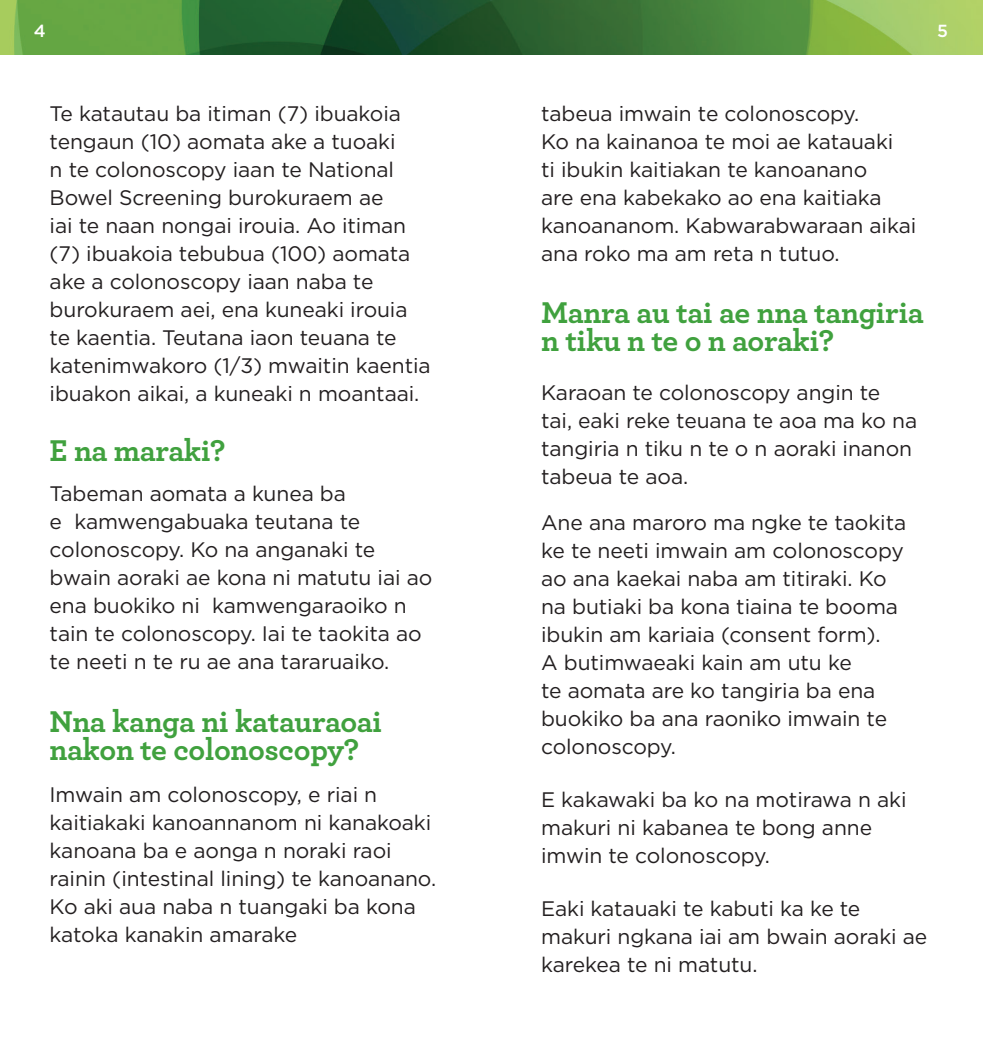
<style>
.page{position:relative;width:983px;height:1042px;background:#fff}
.page>*{position:absolute;margin:0;border:0;box-sizing:border-box;transform-origin:0 0}
.TTS_Subhead_L1{font:700 31.5px/28px "Archer";letter-spacing:-.015em;color:#40a13e}
.TTS_Body_text{font:21px/28px "Gotham";letter-spacing:-.005em;color:#231f20}
.t1{font:500 17.5px "Gotham";color:#fff}
</style>
<div class="page">
<img style="left:0;top:0;width:982px;height:55px">
<p class="t1" style="left:34px;top:19px;width:13px">4</p>
<p class="t1" style="left:937px;top:19px;width:12px">5</p>
<p class="TTS_Body_text" style="left:50px;top:99px;width:382px">Te katautau ba itiman (7) ibuakoia tengaun (10) aomata ake a tuoaki<br>n te colonoscopy iaan te National Bowel Screening burokuraem ae<br>iai te naan nongai irouia. Ao itiman (7) ibuakoia tebubua (100) aomata ake a colonoscopy iaan naba te burokuraem aei, ena kuneaki irouia te kaentia. Teutana iaon teuana te katenimwakoro (1/3) mwaitin kaentia ibuakon aikai, a kuneaki n moantaai.</p>
<p class="TTS_Subhead_L1" style="left:50px;top:434px;width:177px">E na maraki?</p>
<p class="TTS_Body_text" style="left:50px;top:479px;width:384px">Tabeman aomata a kunea ba<br>e kamwengabuaka teutana te colonoscopy. Ko na anganaki te bwain aoraki ae kona ni matutu iai ao ena buokiko ni kamwengaraoiko n tain te colonoscopy. Iai te taokita ao te neeti n te ru ae ana tararuaiko.</p>
<p class="TTS_Subhead_L1" style="left:50px;top:705px;width:334px">Nna kanga ni katauraoai nakon te colonoscopy?</p>
<p class="TTS_Body_text" style="left:50px;top:780px;width:388px">Imwain am colonoscopy, e riai n kaitiakaki kanoannanom ni kanakoaki kanoana ba e aonga n noraki raoi rainin (intestinal lining) te kanoanano.<br>Ko aki aua naba n tuangaki ba kona katoka kanakin amarake</p>
<p class="TTS_Body_text" style="left:541px;top:99px;width:376px">tabeua imwain te colonoscopy.<br>Ko na kainanoa te moi ae katauaki<br>ti ibukin kaitiakan te kanoanano<br>are ena kabekako ao ena kaitiaka kanoananom. Kabwarabwaraan aikai ana roko ma am reta n tutuo.</p>
<p class="TTS_Subhead_L1" style="left:541px;top:296px;width:384px">Manra au tai ae nna tangiria n tiku n te o n aoraki?</p>
<p class="TTS_Body_text" style="left:541px;top:378px;width:377px">Karaoan te colonoscopy angin te<br>tai, eaki reke teuana te aoa ma ko na tangiria n tiku n te o n aoraki inanon tabeua te aoa.</p>
<p class="TTS_Body_text" style="left:541px;top:508px;width:366px">Ane ana maroro ma ngke te taokita ke te neeti imwain am colonoscopy ao ana kaekai naba am titiraki. Ko na butiaki ba kona tiaina te booma ibukin am kariaia (consent form).<br>A butimwaeaki kain am utu ke<br>te aomata are ko tangiria ba ena buokiko ba ana raoniko imwain te colonoscopy.</p>
<p class="TTS_Body_text" style="left:541px;top:785px;width:367px">E kakawaki ba ko na motirawa n aki makuri ni kabanea te bong anne imwin te colonoscopy.</p>
<p class="TTS_Body_text" style="left:541px;top:894px;width:387px">Eaki katauaki te kabuti ka ke te makuri ngkana iai am bwain aoraki ae karekea te ni matutu.</p>
</div>
